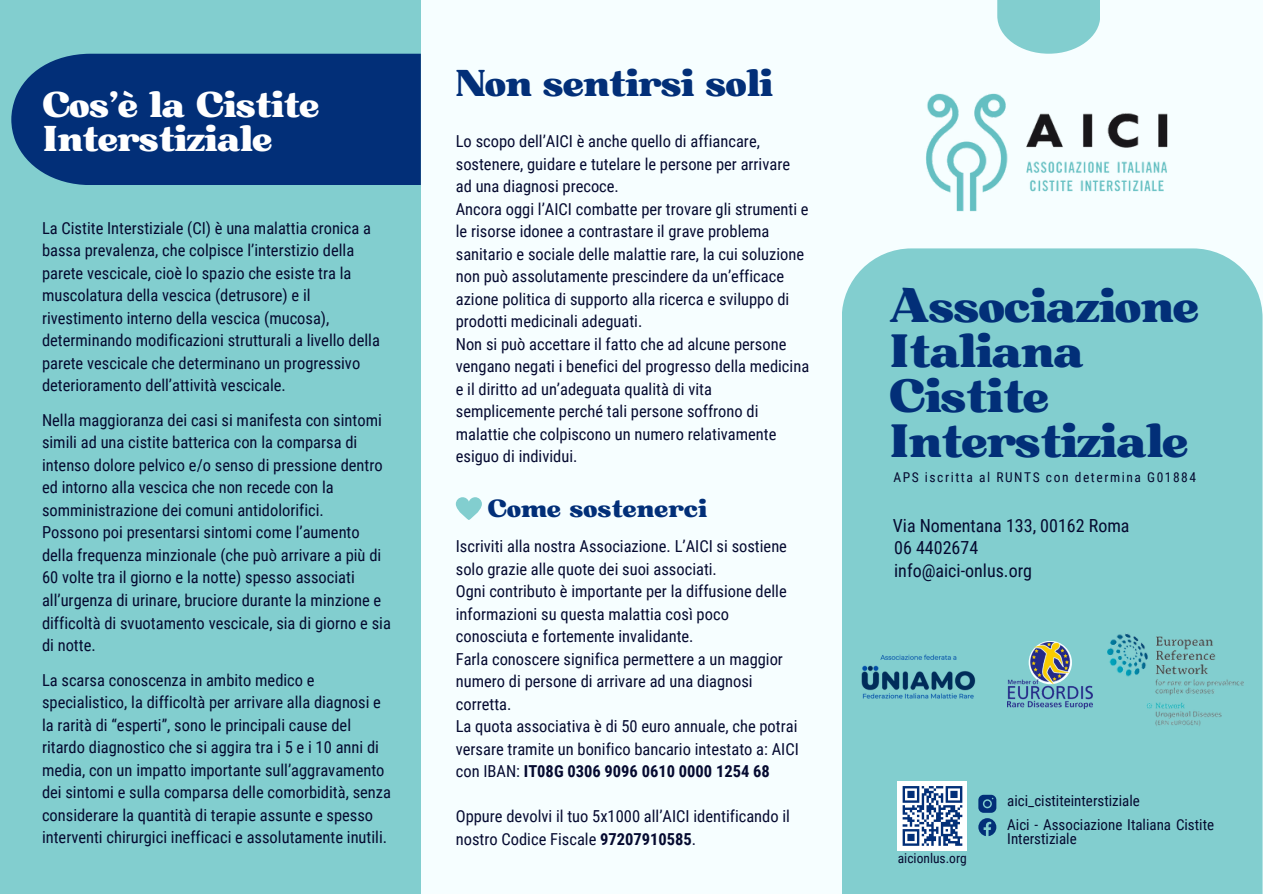
<style>
.page{position:relative;width:1263px;height:894px;background:#fff}
.page>*{position:absolute;margin:0;border:0;box-sizing:border-box;transform-origin:0 0}
.t1{font:45px/45px "Bugaki";letter-spacing:-.02em;color:#022f78}
.t2{font:36px "Bugaki";letter-spacing:-.02em;color:#022f78}
.t3{font:34.65px/33.8px "Bugaki";letter-spacing:-.02em;color:#fff}
.t4{font:24px "Bugaki";color:#022f78}
.t5{font:18px "Roboto Condensed";color:#050a30}
.t6{font:16.5px/22.5px "Roboto Condensed";color:#050a30}
.t7{font:15px/13.5px "Roboto Condensed";color:#050a30}
.t8{font:13.5px "Roboto Condensed";letter-spacing:.115em;color:#050a30}
.t9{font:13.5px "Roboto Condensed";color:#050a30}
.s1{font-weight:700}
</style>
<div class="page">
<div style="left:0;top:0;width:1263px;height:893px;background:#f6feff"></div>
<div style="left:0;top:0;width:421px;height:893px;background:#82cecf"></div>
<div style="left:11px;top:54px;width:410px;height:131px;background:#022f78"></div>
<img style="left:926px;top:93px;width:242px;height:119px">
<svg style="left:456px;top:497px;width:26px;height:23px"></svg>
<div style="left:842px;top:248px;width:420px;height:645px;background:#82cecf"></div>
<svg style="left:978px;top:794px;width:18px;height:41px"></svg>
<div style="left:898px;top:781px;width:69px;height:69px;background:#fff"></div>
<svg style="left:903px;top:786px;width:59px;height:59px"></svg>
<div style="left:997px;top:0;width:103px;height:54px;background:#82cecf"></div>
<img style="left:858px;top:647px;width:132px;height:53px">
<svg style="left:1029px;top:640px;width:43px;height:44px"></svg>
<img style="left:1008px;top:642px;width:85px;height:66px">
<img style="left:1106px;top:628px;width:140px;height:102px">
<p class="t3" style="left:42px;top:89px;width:279px">Cos’è la Cistite<br>Interstiziale</p>
<p class="t6" style="left:42px;top:217px;width:339px">La Cistite Interstiziale (CI) è una malattia cronica a bassa prevalenza, che colpisce l’interstizio della parete vescicale, cioè lo spazio che esiste tra la muscolatura della vescica (detrusore) e il rivestimento interno della vescica (mucosa), determinando modificazioni strutturali a livello della parete vescicale che determinano un progressivo deterioramento dell’attività vescicale.</p>
<p class="t6" style="left:42px;top:409px;width:342px">Nella maggioranza dei casi si manifesta con sintomi simili ad una cistite batterica con la comparsa di intenso dolore pelvico e/o senso di pressione dentro ed intorno alla vescica che non recede con la somministrazione dei comuni antidolorifici.</p>
<p class="t6" style="left:42px;top:521px;width:350px">Possono poi presentarsi sintomi come l’aumento della frequenza minzionale (che può arrivare a più di 60 volte tra il giorno e la notte) spesso associati all’urgenza di urinare, bruciore durante la minzione e difficoltà di svuotamento vescicale, sia di giorno e sia di notte.</p>
<p class="t6" style="left:42px;top:668px;width:350px">La scarsa conoscenza in ambito medico e specialistico, la difficoltà per arrivare alla diagnosi e la rarità di “esperti”, sono le principali cause del ritardo diagnostico che si aggira tra i 5 e i 10 anni di media, con un impatto importante sull’aggravamento dei sintomi e sulla comparsa delle comorbidità, senza considerare la quantità di terapie assunte e spesso interventi chirurgici inefficaci e assolutamente inutili.</p>
<p class="t2" style="left:456px;top:61px;width:319px">Non sentirsi soli</p>
<p class="t6" style="left:456px;top:130px;width:336px">Lo scopo dell’AICI è anche quello di affiancare, sostenere, guidare e tutelare le persone per arrivare ad una diagnosi precoce.</p>
<p class="t6" style="left:456px;top:198px;width:354px">Ancora oggi l’AICI combatte per trovare gli strumenti e le risorse idonee a contrastare il grave problema sanitario e sociale delle malattie rare, la cui soluzione non può assolutamente prescindere da un’efficace azione politica di supporto alla ricerca e sviluppo di prodotti medicinali adeguati.</p>
<p class="t6" style="left:456px;top:332px;width:355px">Non si può accettare il fatto che ad alcune persone vengano negati i benefici del progresso della medicina e il diritto ad un’adeguata qualità di vita semplicemente perché tali persone soffrono di malattie che colpiscono un numero relativamente esiguo di individui.</p>
<p class="t4" style="left:487px;top:493px;width:221px">Come sostenerci</p>
<p class="t6" style="left:456px;top:535px;width:333px">Iscriviti alla nostra Associazione. L’AICI si sostiene solo grazie alle quote dei suoi associati.</p>
<p class="t6" style="left:456px;top:580px;width:332px">Ogni contributo è importante per la diffusione delle informazioni su questa malattia così poco conosciuta e fortemente invalidante.</p>
<p class="t6" style="left:456px;top:647px;width:329px">Farla conoscere significa permettere a un maggior numero di persone di arrivare ad una diagnosi corretta.</p>
<p class="t6" style="left:456px;top:715px;width:345px;text-align:justify">La quota associativa è di 50 euro annuale, che potrai versare tramite un bonifico bancario intestato a: AICI con IBAN: <span class="s1">IT08G 0306 9096 0610 0000 1254 68</span></p>
<p class="t6" style="left:456px;top:805px;width:336px">Oppure devolvi il tuo 5x1000 all’AICI identificando il nostro Codice Fiscale <span class="s1">97207910585</span>.</p>
<p class="t1" style="left:889px;top:285px;width:312px">Associazione</p>
<p class="t1" style="left:889px;top:330px;width:197px">Italiana<br>Cistite</p>
<p class="t1" style="left:889px;top:420px;width:302px">Interstiziale</p>
<p class="t8" style="left:893px;top:470px;width:304px">APS iscritta al RUNTS con determina G01884</p>
<p class="t5" style="left:893px;top:515px;width:238px">Via Nomentana 133, 00162 Roma</p>
<p class="t5" style="left:894px;top:559px;width:139px">info@aici-onlus.org</p>
<p class="t5" style="left:894px;top:537px;width:86px">06 4402674</p>
<p class="t7" style="left:1007px;top:793px;width:134px">aici_cistiteinterstiziale</p>
<p class="t9" style="left:898px;top:850px;width:70px">aicionlus.org</p>
<p class="t7" style="left:1007px;top:817px;width:208px">Aici - Associazione Italiana Cistite<br>Interstiziale</p>
</div>
